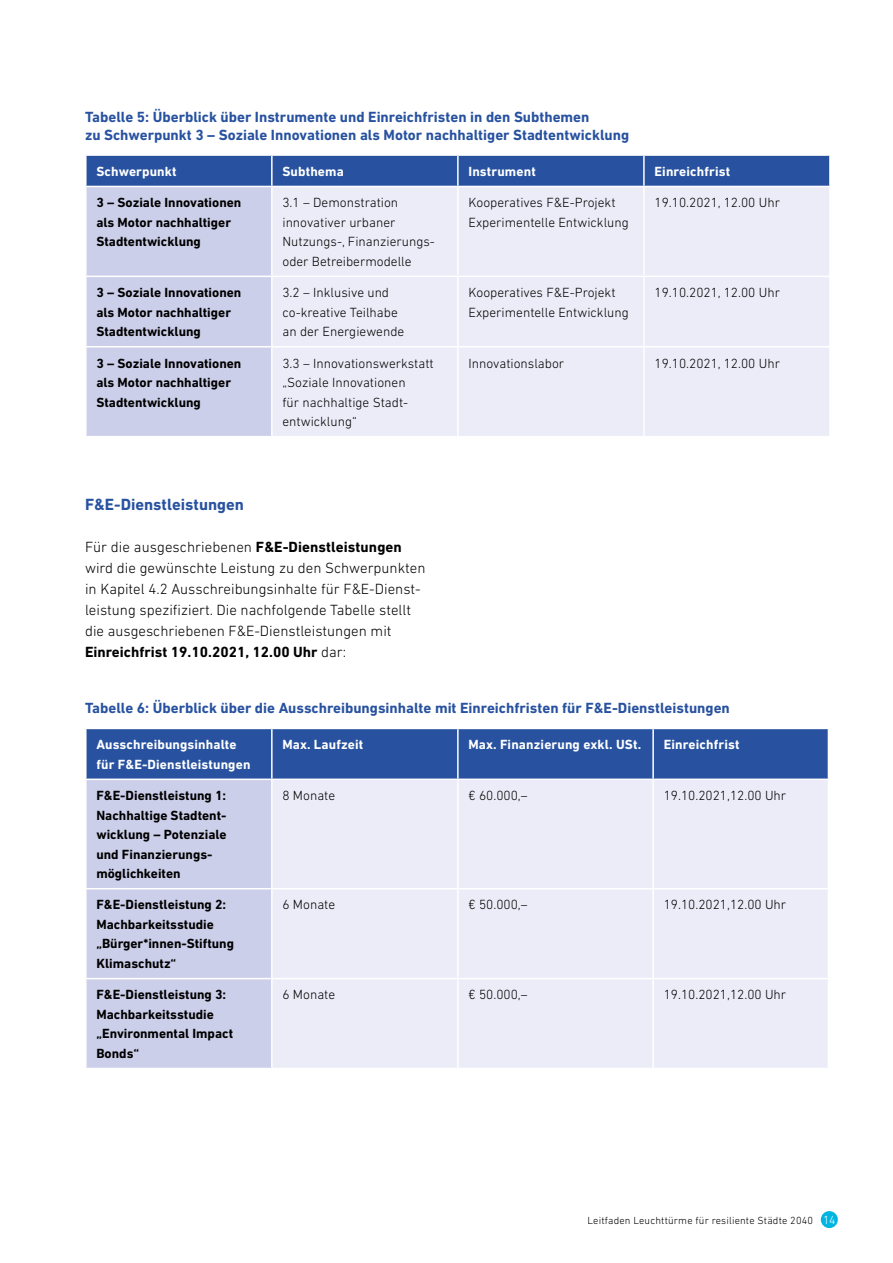
<style>
.page{position:relative;width:893px;height:1263px;background:#fff}
.page>*{position:absolute;margin:0;border:0;box-sizing:border-box;transform-origin:0 0}
.H2_Blau_Bold_11pt{font:700 16.5px "DIN Next LT Pro";color:#2852a0}
.Fließtext{font:300 15px/21px "DIN Next LT Pro";color:#000}
.t1{font:700 15px/18px "DIN Next LT Pro";color:#2852a0}
.Tabelle_Zellen{font:300 13.5px/19.5px "DIN Next LT Pro";color:#000}
.Tabelle_Zeilenkopf_Schwarz_Bold{font:700 13.5px/19.5px "DIN Next LT Pro";color:#000}
.Tabelle_Spaltenkopf_Weiß_Bold{font:700 13.5px/19.5px "DIN Next LT Pro";letter-spacing:.01em;color:#fff}
.t2{font:300 10.5px "DIN Next LT Pro";letter-spacing:.015em;color:#000}
.s1{font-weight:700}
.s2{font-size:12px;color:#fff}
</style>
<div class="page">
<div style="left:821px;top:1211px;width:17px;height:17px;background:#00b5e2;border-radius:50%"></div>
<div style="left:87px;top:156px;width:742px;height:30px;background:#2852a0"></div>
<div style="left:87px;top:187px;width:184px;height:249px;background:#cccfea"></div>
<div style="left:273px;top:187px;width:556px;height:249px;background:#ebecf7"></div>
<hr style="left:271px;top:156px;width:2px;height:30px;background:#fff">
<hr style="left:457px;top:156px;width:2px;height:30px;background:#fff">
<hr style="left:643px;top:156px;width:2px;height:30px;background:#fff">
<hr style="left:457px;top:187px;width:2px;height:89px;background:#fff">
<hr style="left:643px;top:187px;width:2px;height:89px;background:#fff">
<hr style="left:85px;top:276px;width:187px;height:1px;background:#fff">
<hr style="left:272px;top:276px;width:186px;height:1px;background:#fff">
<hr style="left:458px;top:276px;width:186px;height:1px;background:#fff">
<hr style="left:457px;top:277px;width:2px;height:69px;background:#fff">
<hr style="left:644px;top:276px;width:187px;height:1px;background:#fff">
<hr style="left:643px;top:277px;width:2px;height:69px;background:#fff">
<hr style="left:85px;top:346px;width:187px;height:1px;background:#fff">
<hr style="left:272px;top:346px;width:186px;height:1px;background:#fff">
<hr style="left:458px;top:346px;width:186px;height:1px;background:#fff">
<hr style="left:457px;top:347px;width:2px;height:89px;background:#fff">
<hr style="left:644px;top:346px;width:187px;height:1px;background:#fff">
<hr style="left:643px;top:347px;width:2px;height:89px;background:#fff">
<div style="left:87px;top:729px;width:741px;height:49px;background:#2852a0"></div>
<div style="left:87px;top:780px;width:184px;height:288px;background:#cccfea"></div>
<div style="left:273px;top:780px;width:555px;height:288px;background:#ebecf7"></div>
<hr style="left:271px;top:729px;width:2px;height:49px;background:#fff">
<hr style="left:457px;top:729px;width:2px;height:49px;background:#fff">
<hr style="left:652px;top:729px;width:2px;height:49px;background:#fff">
<hr style="left:457px;top:780px;width:2px;height:108px;background:#fff">
<hr style="left:652px;top:780px;width:2px;height:108px;background:#fff">
<hr style="left:85px;top:888px;width:187px;height:1px;background:#fff">
<hr style="left:272px;top:888px;width:186px;height:1px;background:#fff">
<hr style="left:458px;top:888px;width:195px;height:1px;background:#fff">
<hr style="left:457px;top:889px;width:2px;height:89px;background:#fff">
<hr style="left:653px;top:888px;width:176px;height:1px;background:#fff">
<hr style="left:652px;top:889px;width:2px;height:89px;background:#fff">
<hr style="left:85px;top:978px;width:187px;height:1px;background:#fff">
<hr style="left:272px;top:978px;width:186px;height:1px;background:#fff">
<hr style="left:458px;top:978px;width:195px;height:1px;background:#fff">
<hr style="left:457px;top:979px;width:2px;height:89px;background:#fff">
<hr style="left:653px;top:978px;width:176px;height:1px;background:#fff">
<hr style="left:652px;top:979px;width:2px;height:89px;background:#fff">
<p class="t1" style="left:85px;top:108px;width:546px">Tabelle 5: Überblick über Instrumente und Einreichfristen in den Subthemen<br>zu Schwerpunkt 3 – Soziale Innovationen als Motor nachhaltiger Stadtentwicklung</p>
<p class="Tabelle_Spaltenkopf_Weiß_Bold" style="left:96px;top:161px;width:82px">Schwerpunkt</p>
<p class="Tabelle_Spaltenkopf_Weiß_Bold" style="left:282px;top:161px;width:63px">Subthema</p>
<p class="Tabelle_Spaltenkopf_Weiß_Bold" style="left:468px;top:161px;width:69px">Instrument</p>
<p class="Tabelle_Spaltenkopf_Weiß_Bold" style="left:654px;top:161px;width:77px">Einreichfrist</p>
<p class="Tabelle_Zeilenkopf_Schwarz_Bold" style="left:96px;top:193px;width:146px">3 – Soziale Innovationen als Motor nachhaltiger<br>Stadtentwicklung</p>
<p class="Tabelle_Zellen" style="left:282px;top:193px;width:154px">3.1 – Demonstration innovativer urbaner<br>Nutzungs-, Finanzierungs&shy;oder Betreibermodelle</p>
<p class="Tabelle_Zellen" style="left:468px;top:193px;width:162px">Kooperatives F&amp;E-Projekt<br>Experimentelle Entwicklung</p>
<p class="Tabelle_Zellen" style="left:654px;top:193px;width:127px">19.10.2021, 12.00 Uhr</p>
<p class="Tabelle_Zeilenkopf_Schwarz_Bold" style="left:96px;top:283px;width:146px">3 – Soziale Innovationen als Motor nachhaltiger<br>Stadtentwicklung</p>
<p class="Tabelle_Zellen" style="left:282px;top:283px;width:123px">3.2 – Inklusive und co-kreative Teilhabe an der Energiewende</p>
<p class="Tabelle_Zellen" style="left:468px;top:283px;width:162px">Kooperatives F&amp;E-Projekt<br>Experimentelle Entwicklung</p>
<p class="Tabelle_Zellen" style="left:654px;top:283px;width:127px">19.10.2021, 12.00 Uhr</p>
<p class="Tabelle_Zeilenkopf_Schwarz_Bold" style="left:96px;top:353px;width:146px">3 – Soziale Innovationen als Motor nachhaltiger<br>Stadtentwicklung</p>
<p class="Tabelle_Zellen" style="left:282px;top:353px;width:153px">3.3 – Innovationswerkstatt „Soziale Innovationen<br>für nachhaltige Stadt&shy;entwicklung“</p>
<p class="Tabelle_Zellen" style="left:468px;top:353px;width:97px">Innovationslabor</p>
<p class="Tabelle_Zellen" style="left:654px;top:353px;width:127px">19.10.2021, 12.00 Uhr</p>
<h2 class="H2_Blau_Bold_11pt" style="left:85px;top:495px;width:160px">F&amp;E-Dienstleistungen</h2>
<p class="Fließtext" style="left:85px;top:536px;width:342px">Für die ausgeschriebenen <span class="s1">F&amp;E-Dienstleistungen </span>wird die gewünschte Leistung zu den Schwerpunkten in Kapitel 4.2 Ausschreibungsinhalte für F&amp;E-Dienst&shy;leistung spezifiziert. Die nachfolgende Tabelle stellt die ausgeschriebenen F&amp;E-Dienstleistungen mit <span class="s1">Einreichfrist 19.10.2021, 12.00 Uhr</span> dar:</p>
<p class="t1" style="left:85px;top:699px;width:646px">Tabelle 6: Überblick über die Ausschreibungsinhalte mit Einreichfristen für F&amp;E-Dienstleistungen</p>
<p class="Tabelle_Spaltenkopf_Weiß_Bold" style="left:96px;top:735px;width:156px">Ausschreibungsinhalte für F&amp;E-Dienstleistungen</p>
<p class="Tabelle_Spaltenkopf_Weiß_Bold" style="left:282px;top:735px;width:82px">Max. Laufzeit</p>
<p class="Tabelle_Spaltenkopf_Weiß_Bold" style="left:468px;top:735px;width:174px">Max. Finanzierung exkl. USt.</p>
<p class="Tabelle_Spaltenkopf_Weiß_Bold" style="left:664px;top:735px;width:77px">Einreichfrist</p>
<p class="Tabelle_Zeilenkopf_Schwarz_Bold" style="left:96px;top:786px;width:132px">F&amp;E-Dienstleistung 1:<br>Nachhaltige Stadtent&shy;wicklung – Potenziale und Finanzierungs&shy;möglichkeiten</p>
<p class="Tabelle_Zellen" style="left:282px;top:785px;width:54px">8 Monate</p>
<p class="Tabelle_Zellen" style="left:468px;top:785px;width:61px">€ 60.000,–</p>
<p class="Tabelle_Zellen" style="left:664px;top:785px;width:124px">19.10.2021,12.00 Uhr</p>
<p class="Tabelle_Zeilenkopf_Schwarz_Bold" style="left:96px;top:895px;width:139px">F&amp;E-Dienstleistung 2:<br>Machbarkeitsstudie „Bürger*innen-Stiftung<br>Klimaschutz“</p>
<p class="Tabelle_Zellen" style="left:282px;top:895px;width:54px">6 Monate</p>
<p class="Tabelle_Zellen" style="left:468px;top:895px;width:61px">€ 50.000,–</p>
<p class="Tabelle_Zellen" style="left:664px;top:895px;width:124px">19.10.2021,12.00 Uhr</p>
<p class="Tabelle_Zeilenkopf_Schwarz_Bold" style="left:96px;top:985px;width:138px">F&amp;E-Dienstleistung 3:<br>Machbarkeitsstudie „Environmental Impact<br>Bonds“</p>
<p class="Tabelle_Zellen" style="left:282px;top:985px;width:54px">6 Monate</p>
<p class="Tabelle_Zellen" style="left:468px;top:985px;width:61px">€ 50.000,–</p>
<p class="Tabelle_Zellen" style="left:664px;top:985px;width:124px">19.10.2021,12.00 Uhr</p>
<p class="t2" style="left:587px;top:1214px;width:249px">Leitfaden Leuchttürme für resiliente Städte 2040 <span class="s2">14</span></p>
</div>
